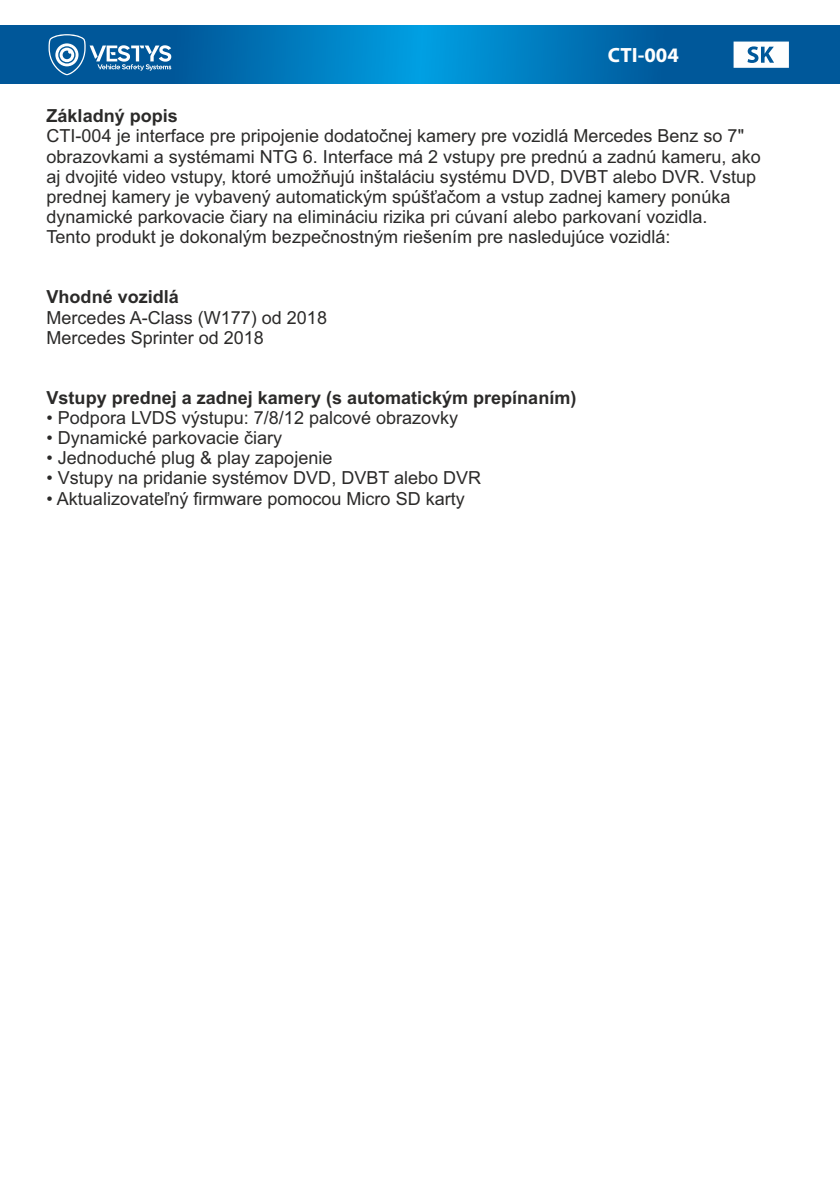
<style>
.page{position:relative;width:840px;height:1191px;background:#fff}
.page>*{position:absolute;margin:0;border:0;box-sizing:border-box;transform-origin:0 0}
.t1{font:700 20.6px "Myriad Pro";color:#fefefe}
.t2{font:18px/20.2px "Arial";color:#2b2a29}
.t3{font:700 18px "Arial";color:#2b2a29}
</style>
<div class="page">
<svg style="left:0;top:26px;width:839px;height:57px;background:#0070b2"></svg>
<svg style="left:48px;top:34px;width:123px;height:41px;background:#3b7eb0"></svg>
<svg style="left:733px;top:42px;width:55px;height:26px"></svg>
<p class="t1" style="left:607px;top:46px;width:72px">CTI-004</p>
<p class="t3" style="left:47px;top:109px;width:133px">Základný popis</p>
<p class="t2" style="left:47px;top:128px;width:715px">CTI-004 je interface pre pripojenie dodatočnej kamery pre vozidlá Mercedes Benz so 7" obrazovkami a systémami NTG 6. Interface má 2 vstupy pre prednú a zadnú kameru, ako aj dvojité video vstupy, ktoré umožňujú inštaláciu systému DVD, DVBT alebo DVR. Vstup prednej kamery je vybavený automatickým spúšťačom a vstup zadnej kamery ponúka dynamické parkovacie čiary na elimináciu rizika pri cúvaní alebo parkovaní vozidla.<br>Tento produkt je dokonalým bezpečnostným riešením pre nasledujúce vozidlá:</p>
<p class="t3" style="left:47px;top:290px;width:134px">Vhodné vozidlá</p>
<p class="t2" style="left:47px;top:309px;width:282px">Mercedes A-Class (W177) od 2018<br>Mercedes Sprinter od 2018</p>
<p class="t3" style="left:47px;top:391px;width:531px">Vstupy prednej a zadnej kamery (s automatickým prepínaním)</p>
<p class="t2" style="left:47px;top:409px;width:413px">• Podpora LVDS výstupu: 7/8/12 palcové obrazovky</p>
<p class="t2" style="left:47px;top:429px;width:237px">• Dynamické parkovacie čiary</p>
<p class="t2" style="left:47px;top:449px;width:287px">• Jednoduché plug &amp; play zapojenie</p>
<p class="t2" style="left:47px;top:469px;width:436px">• Vstupy na pridanie systémov DVD, DVBT alebo DVR</p>
<p class="t2" style="left:47px;top:490px;width:419px">• Aktualizovateľný firmware pomocou Micro SD karty</p>
</div>
